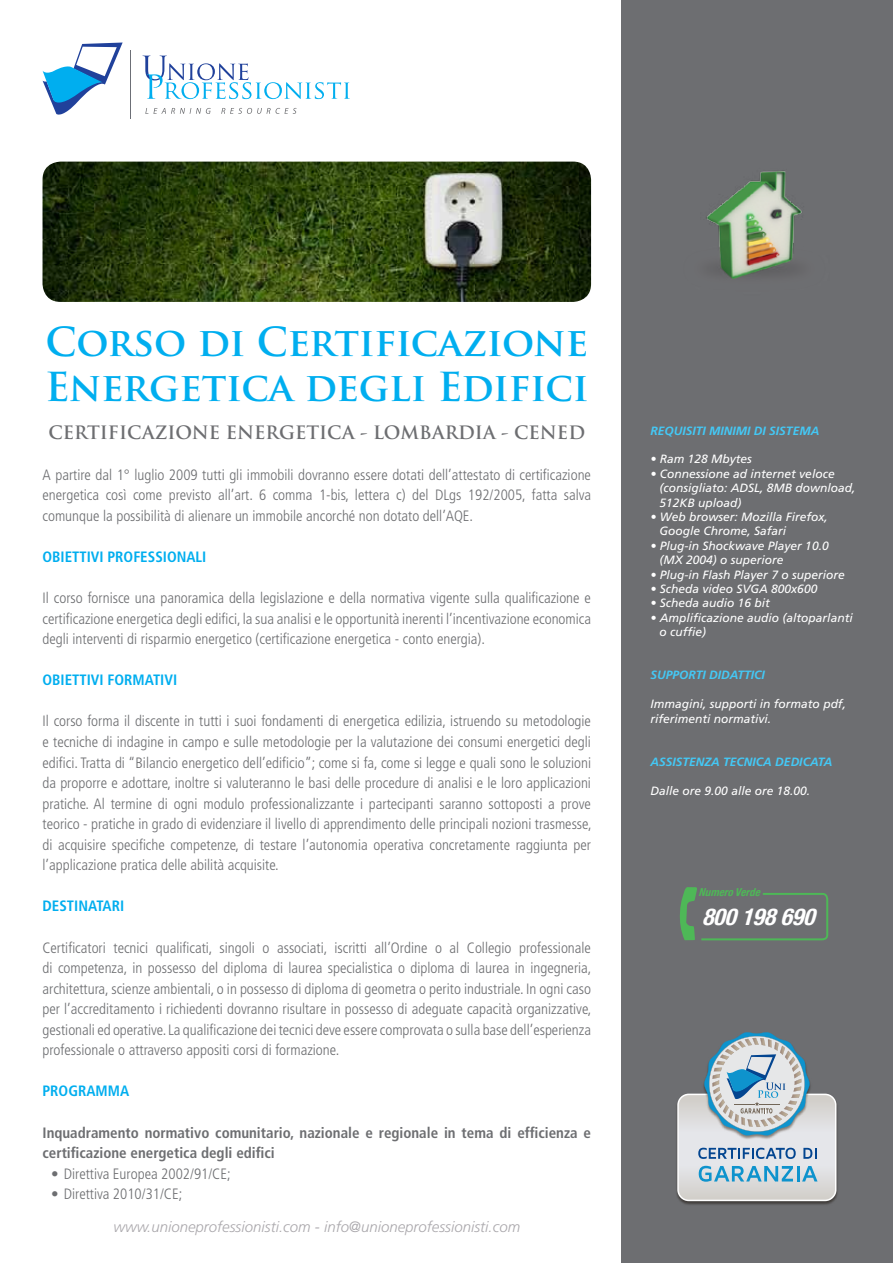
<style>
.page{position:relative;width:893px;height:1263px;background:#fff}
.page>*{position:absolute;margin:0;border:0;box-sizing:border-box;transform-origin:0 0}
.t1{font:700 39px/45px "Trajan Pro";letter-spacing:-.005em;color:#00aeef}
.t2{font:italic 700 condensed 23.4px "Helvetica Neue";color:#fff}
.t3{font:700 18px "Trajan Pro";color:#6d6e71}
.t4{font:300 condensed 15px/20.5px "Frutiger";color:#6d6e71;text-align:justify}
.t5{font:700 condensed 15px/20.5px "Frutiger";color:#6d6e71}
.t6{font:700 condensed 15px "Frutiger";color:#00aeef}
.t7{font:italic 300 15px "Frutiger";color:#aaa8ac}
.t8{font:italic 12px/14.4px "Frutiger";color:#fff}
.t9{font:italic 700 12px "Frutiger";color:#44c8f5}
.t10{font:italic 700 condensed 10.95px "Helvetica Neue";color:#4eb857}
</style>
<div class="page">
<div style="left:621px;top:0;width:272px;height:1263px;background:#6d6e71"></div>
<svg style="left:43px;top:43px;width:80px;height:72px"></svg>
<hr style="left:131px;top:50px;width:1px;height:69px;background:#6c6f76">
<svg style="left:143px;top:56px;width:207px;height:43px"></svg>
<svg style="left:145px;top:108px;width:66px;height:6px"></svg>
<svg style="left:221px;top:108px;width:76px;height:6px"></svg>
<img style="left:676px;top:1102px;width:162px;height:103px">
<svg style="left:678px;top:1032px;width:158px;height:168px"></svg>
<svg style="left:679px;top:887px;width:149px;height:53px"></svg>
<img style="left:706px;top:171px;width:96px;height:108px">
<img style="left:43px;top:162px;width:548px;height:140px">
<h1 class="t1" style="left:45px;top:320px;width:545px">Corso di Certificazione<br>Energetica degli Edifici</h1>
<p class="t3" style="left:48px;top:421px;width:538px">CERTIFICAZIONE ENERGETICA - LOMBARDIA - CENED</p>
<p class="t4" style="left:43px;top:465px;width:550px">A partire dal 1° luglio 2009 tutti gli immobili dovranno essere dotati dell’attestato di certificazione energetica così come previsto all’art. 6 comma 1-bis, lettera c) del DLgs 192/2005, fatta salva comunque la possibilità di alienare un immobile ancorché non dotato dell’AQE.</p>
<p class="t6" style="left:43px;top:548px;width:165px">OBIETTIVI PROFESSIONALI</p>
<p class="t4" style="left:43px;top:588px;width:550px">Il corso fornisce una panoramica della legislazione e della normativa vigente sulla qualificazione e certificazione energetica degli edifici, la sua analisi e le opportunità inerenti l’incentivazione economica degli interventi di risparmio energetico (certificazione energetica - conto energia).</p>
<p class="t6" style="left:43px;top:671px;width:136px">OBIETTIVI FORMATIVI</p>
<p class="t4" style="left:43px;top:711px;width:551px">Il corso forma il discente in tutti i suoi fondamenti di energetica edilizia, istruendo su metodologie e tecniche di indagine in campo e sulle metodologie per la valutazione dei consumi energetici degli edifici. Tratta di “Bilancio energetico dell’edificio”; come si fa, come si legge e quali sono le soluzioni da proporre e adottare, inoltre si valuteranno le basi delle procedure di analisi e le loro applicazioni pratiche. Al termine di ogni modulo professionalizzante i partecipanti saranno sottoposti a prove teorico - pratiche in grado di evidenziare il livello di apprendimento delle principali nozioni trasmesse, di acquisire specifiche competenze, di testare l’autonomia operativa concretamente raggiunta per l’applicazione pratica delle abilità acquisite.</p>
<p class="t6" style="left:43px;top:897px;width:83px">DESTINATARI</p>
<p class="t4" style="left:43px;top:937px;width:551px">Certificatori tecnici qualificati, singoli o associati, iscritti all’Ordine o al Collegio professionale di competenza, in possesso del diploma di laurea specialistica o diploma di laurea in ingegneria, architettura, scienze ambientali, o in possesso di diploma di geometra o perito industriale. In ogni caso per l’accreditamento i richiedenti dovranno risultare in possesso di adeguate capacità organizzative, gestionali ed operative. La qualificazione dei tecnici deve essere comprovata o sulla base dell’esperienza professionale o attraverso appositi corsi di formazione.</p>
<p class="t6" style="left:43px;top:1082px;width:88px">PROGRAMMA</p>
<p class="t5" style="left:43px;top:1122px;width:550px">Inquadramento normativo comunitario, nazionale e regionale in tema di efficienza e certificazione energetica degli edifici</p>
<p class="t4" style="left:51px;top:1163px;width:181px">• Direttiva Europea 2002/91/CE;</p>
<p class="t4" style="left:51px;top:1184px;width:133px">• Direttiva 2010/31/CE;</p>
<p class="t7" style="left:113px;top:1218px;width:408px">www.unioneprofessionisti.com - info@unioneprofessionisti.com</p>
<p class="t9" style="left:651px;top:423px;width:170px">REQUISITI MINIMI DI SISTEMA</p>
<p class="t8" style="left:651px;top:452px;width:103px">• Ram 128 Mbytes</p>
<p class="t8" style="left:660px;top:466px;width:198px;text-indent:-9px">• Connessione ad internet veloce (consigliato: ADSL, 8MB download,<br>512KB upload)</p>
<p class="t8" style="left:660px;top:509px;width:170px;text-indent:-9px">• Web browser: Mozilla Firefox,<br>Google Chrome, Safari</p>
<p class="t8" style="left:660px;top:538px;width:171px;text-indent:-9px">• Plug-in Shockwave Player 10.0 (MX 2004) o superiore</p>
<p class="t8" style="left:651px;top:567px;width:196px">• Plug-in Flash Player 7 o superiore</p>
<p class="t8" style="left:651px;top:581px;width:168px">• Scheda video SVGA 800x600</p>
<p class="t8" style="left:651px;top:596px;width:121px">• Scheda audio 16 bit</p>
<p class="t8" style="left:660px;top:610px;width:195px;text-indent:-9px">• Amplificazione audio (altoparlanti o cuffie)</p>
<p class="t9" style="left:651px;top:668px;width:116px">SUPPORTI DIDATTICI</p>
<p class="t8" style="left:651px;top:697px;width:197px">Immagini, supporti in formato pdf, riferimenti normativi.</p>
<p class="t9" style="left:651px;top:755px;width:183px">ASSISTENZA TECNICA DEDICATA</p>
<p class="t8" style="left:651px;top:783px;width:161px">Dalle ore 9.00 alle ore 18.00.</p>
<p class="t10" style="left:699px;top:882px;width:67px">NumeroVerde</p>
<h2 class="t2" style="left:702px;top:897px;width:123px">800198690</h2>
</div>
